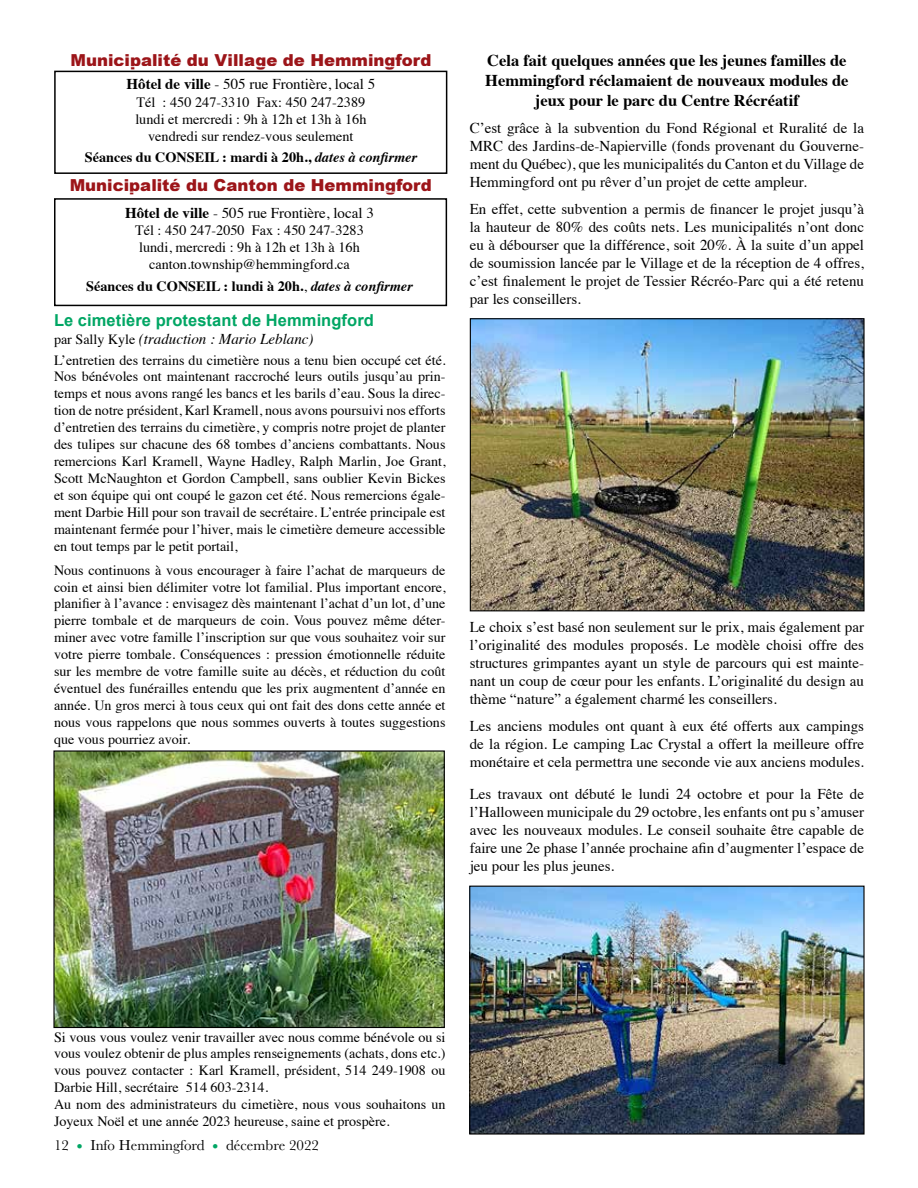
<style>
.page{position:relative;width:918px;height:1188px;background:#fff}
.page>*{position:absolute;margin:0;border:0;box-sizing:border-box;transform-origin:0 0}
.t1{font:700 16.5px/19.8px "Times";color:#000;text-align:center}
.t2{font:900 16.5px "Arial";color:#9c1519}
.t3{font:700 16.5px "Arial";letter-spacing:.005em;color:#00a664}
.t4{font:15px/18px "Times";color:#000;text-align:justify}
.t5{font:italic 15px "Times";color:#000}
.t6{font:15px "Baskerville";color:#000}
.t7{font:14.25px/17.1px "Times";color:#000;text-align:center}
.t8{font:700 14.25px "Times";color:#000}
.t9{font:14.1px/17px "Times";color:#000;text-align:justify}
.s1{font-weight:700}
.s2{font-style:italic}
.s3{font-weight:400}
.s4{font-style:normal;font-size:14.1px}
.s5{font-size:18px;color:#00a664}
</style>
<div class="page">
<div style="left:54px;top:198px;width:393px;height:108px;border:2px solid #000"></div>
<div style="left:54px;top:71px;width:393px;height:103px;border:2px solid #000"></div>
<img style="left:471px;top:888px;width:392px;height:245px">
<div style="left:469px;top:886px;width:396px;height:249px;border:1px solid #000"></div>
<img style="left:472px;top:320px;width:391px;height:289px">
<div style="left:470px;top:318px;width:395px;height:293px;border:1px solid #000"></div>
<img style="left:55px;top:752px;width:388px;height:274px">
<div style="left:53px;top:750px;width:392px;height:278px;border:1px solid #000"></div>
<p class="t2" style="left:71px;top:48px;width:362px">Municipalité du Village de Hemmingford</p>
<p class="t4" style="left:127px;top:74px;width:250px"><span class="s1">Hôtel de ville</span> - 505 rue Frontière, local 5</p>
<p class="t7" style="left:135px;top:92px;width:233px">Tél : 450 247-3310 Fax: 450 247-2389 lundi et mercredi : 9h à 12h et 13h à 16h vendredi sur rendez-vous seulement</p>
<p class="t8" style="left:85px;top:144px;width:334px">Séances du CONSEIL : mardi à 20h., <span class="s2">dates à confirmer</span></p>
<p class="t2" style="left:70px;top:173px;width:364px">Municipalité du Canton de Hemmingford</p>
<p class="t4" style="left:125px;top:202px;width:250px"><span class="s1">Hôtel de ville</span> - 505 rue Frontière, local 3</p>
<p class="t7" style="left:135px;top:220px;width:230px">Tél : 450 247-2050 Fax : 450 247-3283 lundi, mercredi : 9h à 12h et 13h à 16h canton.township@hemmingford.ca</p>
<p class="t8" style="left:86px;top:273px;width:328px">Séances du CONSEIL : lundi à 20h.<span class="s3">,</span> <span class="s2">dates à confirmer</span></p>
<p class="t3" style="left:54px;top:309px;width:321px">Le cimetière protestant de Hemmingford</p>
<p class="t5" style="left:54px;top:325px;width:261px"><span class="s4">par Sally Kyle</span> (traduction : Mario Leblanc)</p>
<p class="t9" style="left:54px;top:350px;width:393px">L’entretien des terrains du cimetière nous a tenu bien occupé cet été.<br>Nos bénévoles ont maintenant raccroché leurs outils jusqu’au prin&shy;temps et nous avons rangé les bancs et les barils d’eau. Sous la direc&shy;tion de notre président, Karl Kramell, nous avons poursuivi nos efforts d’entretien des terrains du cimetière, y compris notre projet de planter des tulipes sur chacune des 68 tombes d’anciens combattants. Nous remercions Karl Kramell, Wayne Hadley, Ralph Marlin, Joe Grant, Scott McNaughton et Gordon Campbell, sans oublier Kevin Bickes et son équipe qui ont coupé le gazon cet été. Nous remercions égale&shy;ment Darbie Hill pour son travail de secrétaire. L’entrée principale est maintenant fermée pour l’hiver, mais le cimetière demeure accessible en tout temps par le petit portail,</p>
<p class="t9" style="left:54px;top:560px;width:393px">Nous continuons à vous encourager à faire l’achat de marqueurs de coin et ainsi bien délimiter votre lot familial. Plus important encore, planifier à l’avance : envisagez dès maintenant l’achat d’un lot, d’une pierre tombale et de marqueurs de coin. Vous pouvez même déter&shy;miner avec votre famille l’inscription sur que vous souhaitez voir sur votre pierre tombale. Conséquences : pression émotionnelle réduite sur les membre de votre famille suite au décès, et réduction du coût éventuel des funérailles entendu que les prix augmentent d’année en année. Un gros merci à tous ceux qui ont fait des dons cette année et nous vous rappelons que nous sommes ouverts à toutes suggestions que vous pourriez avoir.</p>
<p class="t1" style="left:485px;top:49px;width:365px">Cela fait quelques années que les jeunes familles de<br>Hemmingford réclamaient de nouveaux modules de jeux pour le parc du Centre Récréatif</p>
<p class="t4" style="left:470px;top:118px;width:396px">C’est grâce à la subvention du Fond Régional et Ruralité de la MRC des Jardins-de-Napierville (fonds provenant du Gouverne&shy;ment du Québec), que les municipalités du Canton et du Village de Hemmingford ont pu rêver d’un projet de cette ampleur.</p>
<p class="t4" style="left:470px;top:199px;width:396px">En effet, cette subvention a permis de financer le projet jusqu’à la hauteur de 80% des coûts nets. Les municipalités n’ont donc eu à débourser que la différence, soit 20%. À la suite d’un appel de soumission lancée par le Village et de la réception de 4 offres, c’est finalement le projet de Tessier Récréo-Parc qui a été retenu par les conseillers.</p>
<p class="t4" style="left:470px;top:617px;width:396px">Le choix s’est basé non seulement sur le prix, mais également par l’originalité des modules proposés. Le modèle choisi offre des structures grimpantes ayant un style de parcours qui est mainte&shy;nant un coup de cœur pour les enfants. L’originalité du design au thème “nature” a également charmé les conseillers.</p>
<p class="t4" style="left:470px;top:716px;width:396px">Les anciens modules ont quant à eux été offerts aux campings de la région. Le camping Lac Crystal a offert la meilleure offre monétaire et cela permettra une seconde vie aux anciens modules.</p>
<p class="t4" style="left:470px;top:784px;width:396px">Les travaux ont débuté le lundi 24 octobre et pour la Fête de l’Halloween municipale du 29 octobre, les enfants ont pu s’amuser avec les nouveaux modules. Le conseil souhaite être capable de faire une 2e phase l’année prochaine afin d’augmenter l’espace de jeu pour les plus jeunes.</p>
<p class="t9" style="left:54px;top:1027px;width:393px;text-align:left">Si vous vous voulez venir travailler avec nous comme bénévole ou si vous voulez obtenir de plus amples renseignements (achats, dons etc.) vous pouvez contacter : Karl Kramell, président, 514 249-1908 ou Darbie Hill, secrétaire 514 603-2314.<br>Au nom des administrateurs du cimetière, nous vous souhaitons un Joyeux Noël et une année 2023 heureuse, saine et prospère.</p>
<p class="t6" style="left:54px;top:1136px;width:267px">12 <span class="s5">•</span> Info Hemmingford <span class="s5">•</span> décembre 2022</p>
</div>
